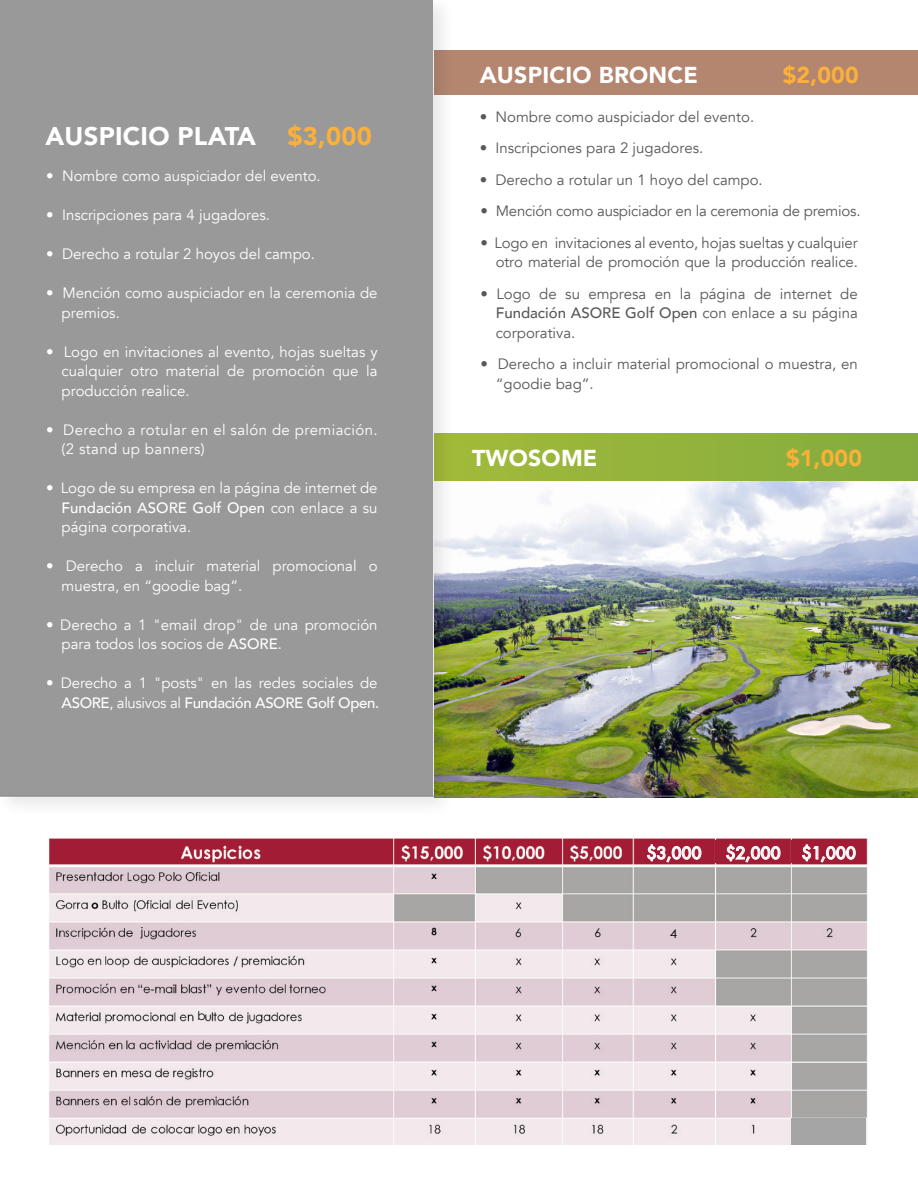
<style>
.page{position:relative;width:918px;height:1188px;background:#fff}
.page>*{position:absolute;margin:0;border:0;box-sizing:border-box;transform-origin:0 0}
.t1{font:900 25.5px "Avenir";letter-spacing:.01em;color:#fff}
.t2{font:900 22.95px "Avenir";letter-spacing:.01em;color:#fff}
.t3{font:900 22.95px "Avenir";letter-spacing:.01em;color:#fbb03a}
.t4{font:700 18px "Century Gothic";color:#fff}
.t5{font:500 16.5px "Futura";letter-spacing:-.01em;color:#fff}
.t6{font:15px/19.5px "Avenir";color:#fff}
.t7{font:15px/19.5px "Avenir";color:#57585a;text-align:right}
.t8{font:15px/19.5px "Avenir";letter-spacing:.025em;color:#fff}
.t9{font:12px "Century Gothic";color:#040503}
.t10{font:12px "Century Gothic";color:#040503;scale:1.13 1}
.s1{color:#fbb03a}
.s2{font-weight:500}
</style>
<div class="page">
<img style="left:462px;top:480px;width:456px;height:318px">
<div style="left:434px;top:434px;width:484px;height:46px;background:linear-gradient(to right,#a2ba3a,#83ab3f)"></div>
<div style="left:434px;top:50px;width:484px;height:45px;background:#b48670"></div>
<img style="left:0;top:0;width:462px;height:805px">
<div style="left:0;top:0;width:432px;height:795px;background:#999"></div>
<hr style="left:0;top:796px;width:686px;height:1px;background:#808180">
<img style="left:49px;top:838px;width:819px;height:307px">
<div style="left:720px;top:842px;width:60px;height:22px;background:#a31c36"></div>
<div style="left:577px;top:925px;width:30px;height:18px;background:#e0ccd4"></div>
<div style="left:650px;top:925px;width:34px;height:19px;background:#e0ccd4"></div>
<div style="left:89px;top:897px;width:13px;height:5px;background:#f2e9ec"></div>
<div style="left:197px;top:1010px;width:7px;height:13px;background:#f2e9ec"></div>
<div style="left:138px;top:926px;width:6px;height:12px;background:#e0ccd4"></div>
<div style="left:791px;top:1118px;width:75px;height:27px;background:#a6a5a5"></div>
<div style="left:637px;top:841px;width:74px;height:22px;background:#a31c36"></div>
<svg style="left:647px;top:845px;width:54px;height:17px"></svg>
<div style="left:716px;top:841px;width:74px;height:22px;background:#a31c36"></div>
<svg style="left:726px;top:845px;width:54px;height:17px"></svg>
<div style="left:791px;top:841px;width:75px;height:22px;background:#a31c36"></div>
<svg style="left:802px;top:845px;width:54px;height:17px"></svg>
<h1 class="t1" style="left:46px;top:114px;width:328px">AUSPICIO PLATA <span class="s1">$3,000</span></h1>
<p class="t6" style="left:46px;top:166px;width:276px">• Nombre como auspiciador del evento.</p>
<p class="t6" style="left:46px;top:205px;width:225px">• Inscripciones para 4 jugadores.</p>
<p class="t6" style="left:46px;top:244px;width:270px">• Derecho a rotular 2 hoyos del campo.</p>
<p class="t6" style="left:62px;top:283px;width:318px;text-indent:-15px">• Mención como auspiciador en la ceremonia de premios.</p>
<p class="t6" style="left:62px;top:342px;width:318px;text-align:justify;text-indent:-15px">• Logo en invitaciones al evento, hojas sueltas y cualquier otro material de promoción que la producción realice.</p>
<p class="t8" style="left:62px;top:420px;width:318px;text-indent:-15px">• Derecho a rotular en el salón de premiación. (2 stand up banners)</p>
<p class="t6" style="left:62px;top:478px;width:318px;text-align:justify;text-indent:-15px">• Logo de su empresa en la página de internet de <span class="s2">Fundación ASORE Golf Open</span> con enlace a su página corporativa.</p>
<p class="t6" style="left:62px;top:556px;width:318px;text-indent:-15px">• Derecho a incluir material promocional o muestra, en “goodie bag”.</p>
<p class="t6" style="left:62px;top:615px;width:318px;text-indent:-15px">• Derecho a 1 "email drop" de una promoción para todos los socios de <span class="s2">ASORE</span>.</p>
<p class="t6" style="left:46px;top:673px;width:335px;text-align:right">• Derecho a 1 "posts" en las redes sociales de<br><span class="s2">ASORE</span>, alusivos al <span class="s2">Fundación ASORE Golf Open.</span></p>
<p class="t9" style="left:141px;top:924px;width:4px">j</p>
<p class="t9" style="left:197px;top:1008px;width:10px">b</p>
<h2 class="t2" style="left:480px;top:55px;width:220px">AUSPICIO BRONCE</h2>
<h2 class="t3" style="left:783px;top:55px;width:78px">$2,000</h2>
<p class="t7" style="left:480px;top:107px;width:276px">• Nombre como auspiciador del evento.</p>
<p class="t7" style="left:480px;top:139px;width:225px">• Inscripciones para 2 jugadores.</p>
<p class="t7" style="left:480px;top:170px;width:285px">• Derecho a rotular un 1 hoyo del campo.</p>
<p class="t7" style="left:480px;top:202px;width:382px">• Mención como auspiciador en la ceremonia de premios.</p>
<p class="t7" style="left:480px;top:233px;width:379px">• Logo en invitaciones al evento, hojas sueltas y cualquier otro material de promoción que la producción realice.</p>
<p class="t7" style="left:496px;top:284px;width:364px;text-align:justify;text-indent:-15px">• Logo de su empresa en la página de internet de <span class="s2">Fundación ASORE Golf Open</span> con enlace a su página corporativa.</p>
<p class="t7" style="left:496px;top:355px;width:364px;text-align:left;text-indent:-15px">• Derecho a incluir material promocional o muestra, en “goodie bag”.</p>
<h2 class="t2" style="left:472px;top:438px;width:127px">TWOSOME</h2>
<h2 class="t3" style="left:786px;top:438px;width:78px">$1,000</h2>
<p class="t5" style="left:647px;top:842px;width:57px">$3,000</p>
<p class="t5" style="left:726px;top:842px;width:57px">$2,000</p>
<p class="t5" style="left:802px;top:842px;width:56px">$1,000</p>
<p class="t4" style="left:723px;top:839px;width:57px">$1,500</p>
<p class="t4" style="left:808px;top:839px;width:42px">$800</p>
<p class="t9" style="left:595px;top:924px;width:8px">6</p>
<p class="t10" style="left:670px;top:925px;width:8px">4</p>
</div>
